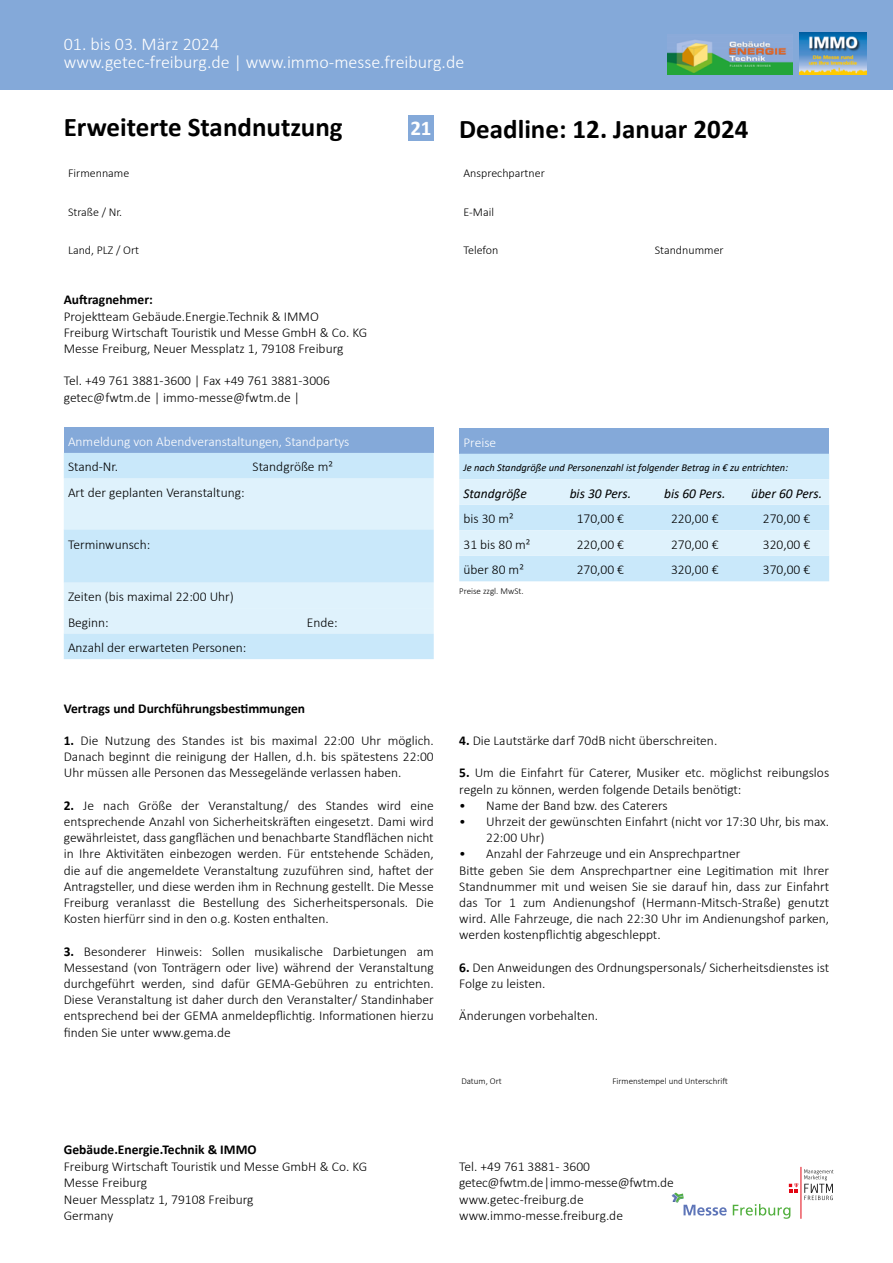
<style>
.page{position:relative;width:893px;height:1263px;background:#fff}
.page>*{position:absolute;margin:0;border:0;box-sizing:border-box;transform-origin:0 0}
.t1{font:700 27px "Calibri";color:#000}
.t2{font:300 18px/18px "Calibri";color:#fff}
.t3{font:300 13.5px/16.2px "Calibri";color:#000}
.t4{font:700 13.5px "Calibri";color:#000}
.t5{font:300 13.5px "Calibri";color:#fff}
.t6{font:italic 13.5px "Calibri";color:#000}
.t7{font:300 12px "Calibri";color:#000}
.t8{font:italic 10.5px "Calibri";color:#000}
.t9{font:300 9px "Calibri";color:#000}
.s1{font-size:21px;color:#fff}
.s2{font-weight:700}
</style>
<div class="page">
<div style="left:0;top:0;width:893px;height:89px;background:#84a9d9"></div>
<img style="left:668px;top:39px;width:124px;height:35px">
<img style="left:799px;top:33px;width:67px;height:41px">
<svg style="left:733px;top:1204px;width:57px;height:15px"></svg>
<svg style="left:672px;top:1192px;width:55px;height:23px"></svg>
<svg style="left:789px;top:1183px;width:9px;height:10px"></svg>
<hr style="left:801px;top:1167px;width:1px;height:52px;background:#e30613">
<svg style="left:804px;top:1169px;width:29px;height:31px"></svg>
<div style="left:408px;top:115px;width:26px;height:25px;background:#84a9d9"></div>
<div style="left:459px;top:428px;width:370px;height:26px;background:#84a9d9"></div>
<div style="left:459px;top:454px;width:370px;height:127px;background:#c9e8fa"></div>
<svg style="left:459px;top:479px;width:370px;height:77px;background:#d8eefb"></svg>
<div style="left:64px;top:478px;width:370px;height:130px;background:#dff2fc"></div>
<div style="left:64px;top:529px;width:370px;height:54px;background:#c9e8fa"></div>
<div style="left:64px;top:427px;width:370px;height:26px;background:#84a9d9"></div>
<div style="left:64px;top:453px;width:370px;height:25px;background:#c9e8fa"></div>
<svg style="left:64px;top:608px;width:370px;height:51px;background:#d4edfb"></svg>
<h2 class="t2" style="left:64px;top:35px;width:402px">01. bis 03. März 2024<br>www.getec-freiburg.de | www.immo-messe.freiburg.de</h2>
<h1 class="t1" style="left:64px;top:108px;width:280px">Erweiterte Standnutzung</h1>
<h1 class="t1" style="left:410px;top:110px;width:340px"><span class="s1">21</span> Deadline: 12. Januar 2024</h1>
<p class="t7" style="left:68px;top:166px;width:63px">Firmenname</p>
<p class="t7" style="left:463px;top:166px;width:83px">Ansprechpartner</p>
<p class="t7" style="left:463px;top:204px;width:32px">E-Mail</p>
<p class="t7" style="left:68px;top:204px;width:56px">Straße / Nr.</p>
<p class="t7" style="left:68px;top:242px;width:73px">Land, PLZ / Ort</p>
<p class="t7" style="left:463px;top:242px;width:36px">Telefon</p>
<p class="t4" style="left:64px;top:290px;width:91px">Auftragnehmer:</p>
<p class="t3" style="left:64px;top:308px;width:305px">Projektteam Gebäude.Energie.Technik &amp; IMMO<br>Freiburg Wirtschaft Touristik und Messe GmbH &amp; Co. KG<br>Messe Freiburg, Neuer Messplatz 1, 79108 Freiburg</p>
<p class="t3" style="left:64px;top:373px;width:268px">Tel. +49 761 3881-3600 | Fax +49 761 3881-3006 getec@fwtm.de | immo-messe@fwtm.de |</p>
<p class="t5" style="left:463px;top:434px;width:34px">Preise</p>
<p class="t8" style="left:463px;top:460px;width:326px">Je nach Standgröße und Personenzahl ist folgender Betrag in € zu entrichten:</p>
<p class="t6" style="left:463px;top:484px;width:65px">Standgröße</p>
<p class="t6" style="left:570px;top:484px;width:63px">bis 30 Pers.</p>
<p class="t6" style="left:664px;top:484px;width:63px">bis 60 Pers.</p>
<p class="t6" style="left:751px;top:484px;width:73px">über 60 Pers.</p>
<p class="t3" style="left:463px;top:511px;width:52px">bis 30 m²</p>
<p class="t3" style="left:577px;top:511px;width:49px">170,00 €</p>
<p class="t3" style="left:671px;top:511px;width:49px">220,00 €</p>
<p class="t3" style="left:763px;top:511px;width:49px">270,00 €</p>
<p class="t3" style="left:463px;top:536px;width:68px">31 bis 80 m²</p>
<p class="t3" style="left:577px;top:536px;width:49px">220,00 €</p>
<p class="t3" style="left:671px;top:536px;width:49px">270,00 €</p>
<p class="t3" style="left:763px;top:536px;width:49px">320,00 €</p>
<p class="t3" style="left:463px;top:562px;width:62px">über 80 m²</p>
<p class="t3" style="left:577px;top:562px;width:49px">270,00 €</p>
<p class="t3" style="left:671px;top:562px;width:49px">320,00 €</p>
<p class="t3" style="left:763px;top:562px;width:49px">370,00 €</p>
<p class="t7" style="left:655px;top:242px;width:70px">Standnummer</p>
<p class="t5" style="left:68px;top:433px;width:283px">Anmeldung von Abendveranstaltungen, Standpartys</p>
<p class="t3" style="left:68px;top:459px;width:51px">Stand-Nr.</p>
<p class="t3" style="left:253px;top:459px;width:82px">Standgröße m²</p>
<p class="t3" style="left:68px;top:484px;width:178px">Art der geplanten Veranstaltung:</p>
<p class="t3" style="left:68px;top:536px;width:84px">Terminwunsch:</p>
<p class="t3" style="left:68px;top:588px;width:167px">Zeiten (bis maximal 22:00 Uhr)</p>
<p class="t3" style="left:68px;top:614px;width:42px">Beginn:</p>
<p class="t3" style="left:307px;top:614px;width:32px">Ende:</p>
<p class="t3" style="left:68px;top:639px;width:180px">Anzahl der erwarteten Personen:</p>
<p class="t4" style="left:64px;top:698px;width:243px">Vertrags und Durchführungsbestimmungen</p>
<p class="t3" style="left:64px;top:732px;width:371px;text-align:justify"><span class="s2">1.</span> Die Nutzung des Standes ist bis maximal 22:00 Uhr möglich.<br>Danach beginnt die reinigung der Hallen, d.h. bis spätestens 22:00<br>Uhr müssen alle Personen das Messegelände verlassen haben.</p>
<p class="t3" style="left:64px;top:797px;width:371px;text-align:justify"><span class="s2">2.</span> Je nach Größe der Veranstaltung/ des Standes wird eine entsprechende Anzahl von Sicherheitskräften eingesetzt. Dami wird gewährleistet, dass gangflächen und benachbarte Standflächen nicht in Ihre Aktivitäten einbezogen werden. Für entstehende Schäden, die auf die angemeldete Veranstaltung zuzuführen sind, haftet der Antragsteller, und diese werden ihm in Rechnung gestellt. Die Messe Freiburg veranlasst die Bestellung des Sicherheitspersonals. Die Kosten hierfürr sind in den o.g. Kosten enthalten.</p>
<p class="t3" style="left:64px;top:943px;width:371px;text-align:justify"><span class="s2">3.</span> Besonderer Hinweis: Sollen musikalische Darbietungen am Messestand (von Tonträgern oder live) während der Veranstaltung durchgeführt werden, sind dafür GEMA-Gebühren zu entrichten.<br>Diese Veranstaltung ist daher durch den Veranstalter/ Standinhaber entsprechend bei der GEMA anmeldepflichtig. Informationen hierzu finden Sie unter www.gema.de</p>
<p class="t9" style="left:459px;top:586px;width:66px">Preise zzgl. MwSt.</p>
<p class="t3" style="left:459px;top:732px;width:260px"><span class="s2">4.</span> Die Lautstärke darf 70dB nicht überschreiten.</p>
<p class="t3" style="left:459px;top:765px;width:371px"><span class="s2">5.</span> Um die Einfahrt für Caterer, Musiker etc. möglichst reibungslos regeln zu können, werden folgende Details benötigt:</p>
<p class="t3" style="left:459px;top:797px;width:210px">• Name der Band bzw. des Caterers</p>
<p class="t3" style="left:486px;top:813px;width:344px;text-indent:-27px">• Uhrzeit der gewünschten Einfahrt (nicht vor 17:30 Uhr, bis max.<br>22:00 Uhr)</p>
<p class="t3" style="left:459px;top:846px;width:371px">• Anzahl der Fahrzeuge und ein Ansprechpartner<br>Bitte geben Sie dem Ansprechpartner eine Legitimation mit Ihrer Standnummer mit und weisen Sie sie darauf hin, dass zur Einfahrt das Tor 1 zum Andienungshof (Hermann-Mitsch-Straße) genutzt wird. Alle Fahrzeuge, die nach 22:30 Uhr im Andienungshof parken, werden kostenpflichtig abgeschleppt.</p>
<p class="t3" style="left:459px;top:959px;width:371px"><span class="s2">6.</span> Den Anweidungen des Ordnungspersonals/ Sicherheitsdienstes ist<br>Folge zu leisten.</p>
<p class="t3" style="left:459px;top:1008px;width:140px">Änderungen vorbehalten.</p>
<p class="t9" style="left:461px;top:1076px;width:42px">Datum, Ort</p>
<p class="t9" style="left:612px;top:1076px;width:117px">Firmenstempel und Unterschrift</p>
<p class="t4" style="left:64px;top:1140px;width:194px">Gebäude.Energie.Technik &amp; IMMO</p>
<p class="t3" style="left:64px;top:1158px;width:305px">Freiburg Wirtschaft Touristik und Messe GmbH &amp; Co. KG<br>Messe Freiburg<br>Neuer Messplatz 1, 79108 Freiburg<br>Germany</p>
<p class="t3" style="left:459px;top:1158px;width:216px">Tel. +49 761 3881 - 3600 getec@fwtm.de | immo-messe@fwtm.de www.getec-freiburg.de www.immo-messe.freiburg.de</p>
</div>
